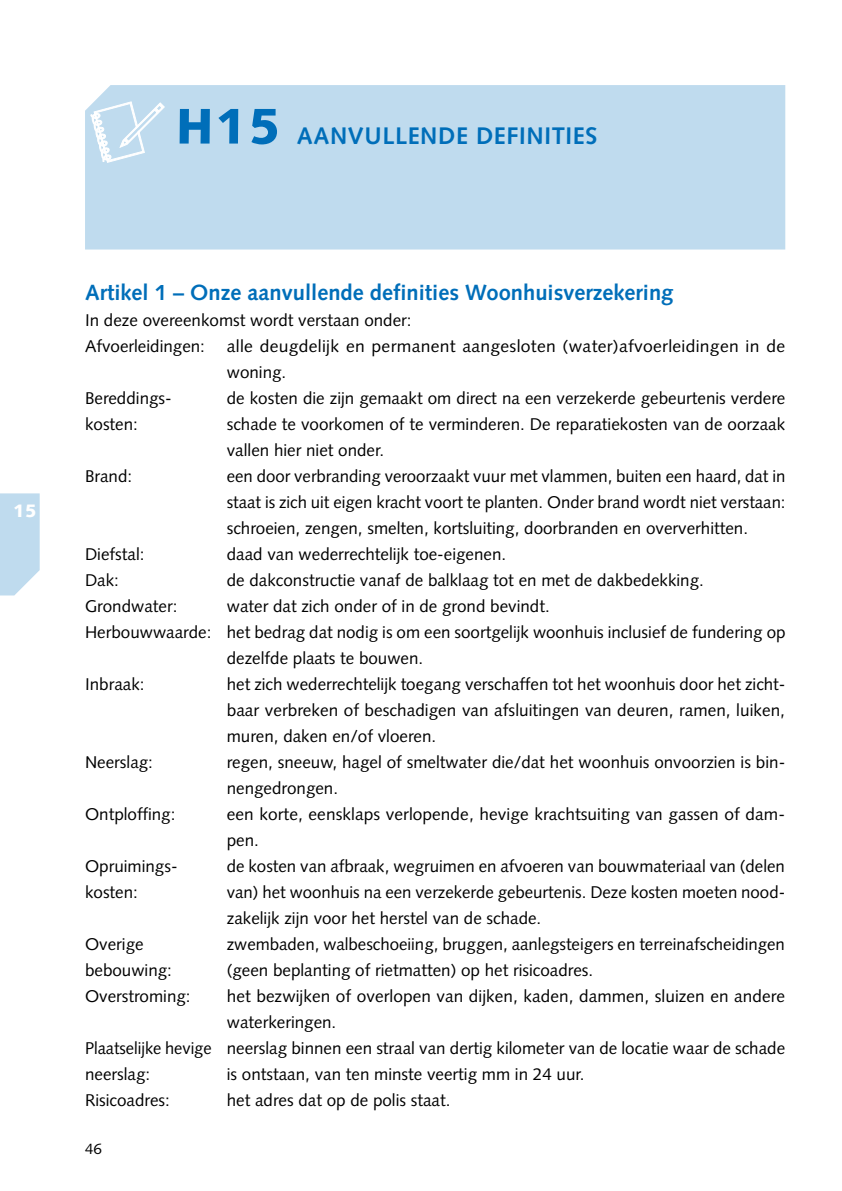
<style>
.page{position:relative;width:842px;height:1191px;background:#fff}
.page>*{position:absolute;margin:0;border:0;box-sizing:border-box;transform-origin:0 0}
.t1{font:700 24px "Syntax";letter-spacing:.025em;color:#006eb9}
._10_kop_blauw{font:700 22px "Syntax";color:#006eb9}
.t2{font:900 18px "Syntax";color:#fff}
._01_plat{font:17px/26px "Syntax";color:#000}
.t3{font:15px "Syntax";color:#000}
.s1{font-weight:900;font-size:50px}
</style>
<div class="page">
<div style="left:85px;top:85px;width:700px;height:164px;background:#bfdbee"></div>
<svg style="left:0;top:493px;width:40px;height:102px;background:#c4deef"></svg>
<svg style="left:90px;top:101px;width:76px;height:63px"></svg>
<p class="t1" style="left:176px;top:121px;width:423px"><span class="s1">H15</span> AANVULLENDE DEFINITIES</p>
<p class="t2" style="left:13px;top:500px;width:25px">15</p>
<p class="_10_kop_blauw" style="left:85px;top:279px;width:590px">Artikel 1 – Onze aanvullende definities Woonhuisverzekering</p>
<p class="_01_plat" style="left:85px;top:307px;width:328px">In deze overeenkomst wordt verstaan onder:</p>
<p class="_01_plat" style="left:85px;top:333px;width:121px">Afvoerleidingen:</p>
<p class="_01_plat" style="left:85px;top:385px;width:88px">Bereddings&shy;kosten:</p>
<p class="_01_plat" style="left:85px;top:463px;width:49px">Brand:</p>
<p class="_01_plat" style="left:85px;top:541px;width:61px">Diefstal:</p>
<p class="_01_plat" style="left:85px;top:567px;width:35px">Dak:</p>
<p class="_01_plat" style="left:85px;top:593px;width:94px">Grondwater:</p>
<p class="_01_plat" style="left:85px;top:619px;width:128px">Herbouwwaarde:</p>
<p class="_01_plat" style="left:85px;top:671px;width:61px">Inbraak:</p>
<p class="_01_plat" style="left:85px;top:749px;width:69px">Neerslag:</p>
<p class="_01_plat" style="left:85px;top:801px;width:92px">Ontploffing:</p>
<p class="_01_plat" style="left:85px;top:853px;width:94px">Opruimings&shy;kosten:</p>
<p class="_01_plat" style="left:85px;top:931px;width:88px">Overige bebouwing:</p>
<p class="_01_plat" style="left:85px;top:983px;width:107px">Overstroming:</p>
<p class="_01_plat" style="left:85px;top:1035px;width:128px">Plaatselijke hevige neerslag:</p>
<p class="_01_plat" style="left:85px;top:1087px;width:86px">Risicoadres:</p>
<p class="t3" style="left:85px;top:1140px;width:18px">46</p>
<p class="_01_plat" style="left:227px;top:333px;width:560px">alle deugdelijk en permanent aangesloten (water)afvoerleidingen in de woning.</p>
<p class="_01_plat" style="left:227px;top:385px;width:560px;text-align:justify">de kosten die zijn gemaakt om direct na een verzekerde gebeurtenis verdere schade te voorkomen of te verminderen. De reparatiekosten van de oorzaak vallen hier niet onder.</p>
<p class="_01_plat" style="left:227px;top:463px;width:560px;text-align:justify">een door verbranding veroorzaakt vuur met vlammen, buiten een haard, dat in staat is zich uit eigen kracht voort te planten. Onder brand wordt niet verstaan: schroeien, zengen, smelten, kortsluiting, doorbranden en oververhitten.</p>
<p class="_01_plat" style="left:227px;top:541px;width:281px">daad van wederrechtelijk toe-eigenen.</p>
<p class="_01_plat" style="left:227px;top:567px;width:479px">de dakconstructie vanaf de balklaag tot en met de dakbedekking.</p>
<p class="_01_plat" style="left:227px;top:593px;width:324px">water dat zich onder of in de grond bevindt.</p>
<p class="_01_plat" style="left:227px;top:619px;width:560px">het bedrag dat nodig is om een soortgelijk woonhuis inclusief de fundering op dezelfde plaats te bouwen.</p>
<p class="_01_plat" style="left:227px;top:671px;width:560px;text-align:justify">het zich wederrechtelijk toegang verschaffen tot het woonhuis door het zicht&shy;baar verbreken of beschadigen van afsluitingen van deuren, ramen, luiken, muren, daken en/of vloeren.</p>
<p class="_01_plat" style="left:227px;top:749px;width:560px">regen, sneeuw, hagel of smeltwater die/dat het woonhuis onvoorzien is bin&shy;nengedrongen.</p>
<p class="_01_plat" style="left:227px;top:801px;width:560px">een korte, eensklaps verlopende, hevige krachtsuiting van gassen of dam&shy;pen.</p>
<p class="_01_plat" style="left:227px;top:853px;width:560px;text-align:justify">de kosten van afbraak, wegruimen en afvoeren van bouwmateriaal van (delen van) het woonhuis na een verzekerde gebeurtenis. Deze kosten moeten nood&shy;zakelijk zijn voor het herstel van de schade.</p>
<p class="_01_plat" style="left:227px;top:931px;width:560px">zwembaden, walbeschoeiing, bruggen, aanlegsteigers en terreinafscheidingen (geen beplanting of rietmatten) op het risicoadres.</p>
<p class="_01_plat" style="left:227px;top:983px;width:560px">het bezwijken of overlopen van dijken, kaden, dammen, sluizen en andere waterkeringen.</p>
<p class="_01_plat" style="left:227px;top:1035px;width:560px">neerslag binnen een straal van dertig kilometer van de locatie waar de schade is ontstaan, van ten minste veertig mm in 24 uur.</p>
<p class="_01_plat" style="left:227px;top:1087px;width:225px">het adres dat op de polis staat.</p>
</div>
